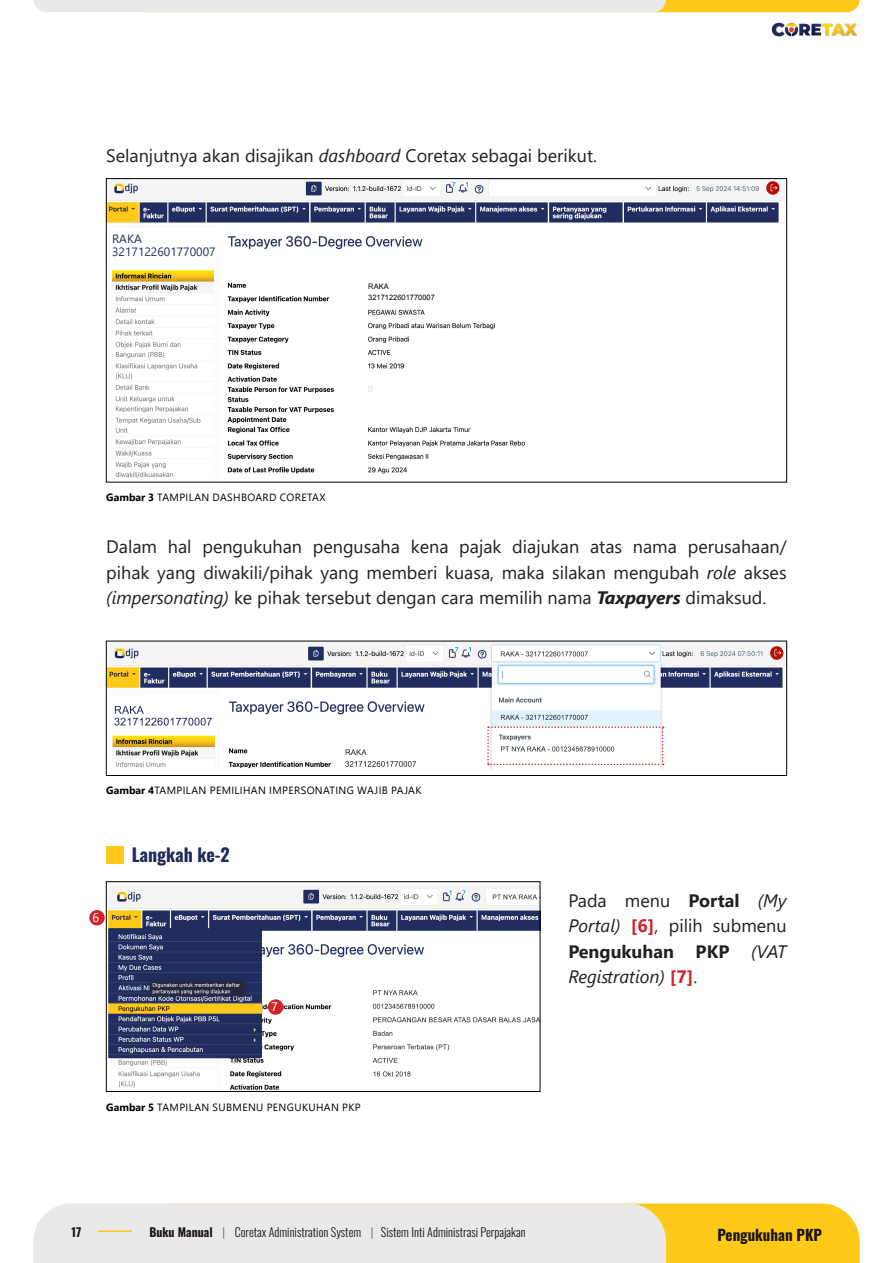
<style>
.page{position:relative;width:893px;height:1263px;background:#fff}
.page>*{position:absolute;margin:0;border:0;box-sizing:border-box;transform-origin:0 0}
.Numbering_Narrow_Mor{font:18px/25.5px "Segoe UI";color:#231f20;text-align:justify}
.Numbering_Narrow_Mor-2{font:italic 18px/25.5px "Segoe UI";color:#231f20;text-align:justify}
.H2_Sub_Judul{font:700 18px "Oswald";color:#202b5d}
.t1{font:700 15px "Oswald";color:#1b1513}
.Numbering_Narrow_Mor-3{font:12.45px "Segoe UI";color:#fff}
.t2{font:300 12px "Oswald";color:#1b1513}
.Bullet_Icon_Lv_1{font:12px "Segoe UI";color:#1f2c5b}
.t3{font:700 12px "Oswald";color:#1b1513}
.Keterangan_Tabel_Gam{font:10.5px "Segoe UI";letter-spacing:.035em;color:#000}
.Bullet_Icon_Lv_1-2{font:7.5px "Arial";color:#000}
.s1{font-style:italic}
.s2{font-weight:700}
.s3{font-weight:700;font-style:italic}
.s4{font-style:normal}
.s5{font-weight:700;font-style:normal}
.s6{font-weight:700;font-style:normal;color:#d1232a}
.s7{color:#586187}
</style>
<div class="page">
<img style="left:108px;top:888px;width:430px;height:201px">
<div style="left:106px;top:881px;width:434px;height:210px;border:1px solid #000"></div>
<img style="left:108px;top:180px;width:677px;height:299px">
<div style="left:106px;top:846px;width:17px;height:17px;background:#fec918"></div>
<img style="left:108px;top:644px;width:677px;height:126px">
<div style="left:106px;top:641px;width:681px;height:135px;border:1px solid #000"></div>
<svg style="left:487px;top:726px;width:177px;height:39px"></svg>
<div style="left:89px;top:910px;width:16px;height:15px;background:#d1232a;border-radius:50%"></div>
<div style="left:268px;top:999px;width:15px;height:16px;background:#d1232a;border-radius:50%"></div>
<svg style="left:33px;top:1203px;width:827px;height:60px"></svg>
<hr style="left:98px;top:1230px;width:34px;height:2px;background:#fec91b">
<svg style="left:33px;top:0;width:827px;height:12px"></svg>
<img style="left:771px;top:22px;width:86px;height:15px">
<p class="Numbering_Narrow_Mor" style="left:106px;top:141px;width:492px">Selanjutnya akan disajikan <span class="s1">dashboard</span> Coretax sebagai berikut.</p>
<p class="Bullet_Icon_Lv_1" style="left:112px;top:227px;width:31px">RAKA</p>
<p class="Bullet_Icon_Lv_1" style="left:112px;top:240px;width:105px">3217122601770007</p>
<p class="Bullet_Icon_Lv_1-2" style="left:368px;top:281px;width:22px">RAKA</p>
<p class="Bullet_Icon_Lv_1-2" style="left:368px;top:293px;width:68px">3217122601770007</p>
<p class="Keterangan_Tabel_Gam" style="left:106px;top:487px;width:221px"><span class="s2">Gambar 3</span> TAMPILAN DASHBOARD CORETAX</p>
<p class="Numbering_Narrow_Mor" style="left:106px;top:532px;width:682px">Dalam hal pengukuhan pengusaha kena pajak diajukan atas nama perusahaan/ pihak yang diwakili/pihak yang memberi kuasa, maka silakan mengubah <span class="s1">role</span> akses <span class="s1">(impersonating)</span> ke pihak tersebut dengan cara memilih nama <span class="s3">Taxpayers</span> dimaksud.</p>
<p class="Keterangan_Tabel_Gam" style="left:106px;top:781px;width:317px"><span class="s2">Gambar 4</span>TAMPILAN PEMILIHAN IMPERSONATING WAJIB PAJAK</p>
<p class="Numbering_Narrow_Mor-3" style="left:92px;top:905px;width:8px">6</p>
<p class="H2_Sub_Judul" style="left:132px;top:845px;width:100px">Langkah ke-2</p>
<p class="Numbering_Narrow_Mor-3" style="left:271px;top:995px;width:8px">7</p>
<p class="Keterangan_Tabel_Gam" style="left:106px;top:1097px;width:256px"><span class="s2">Gambar 5</span> TAMPILAN SUBMENU PENGUKUHAN PKP</p>
<p class="Numbering_Narrow_Mor-2" style="left:568px;top:885px;width:220px"><span class="s4">Pada menu</span> <span class="s5">Portal</span> (My Portal) <span class="s6">[6]</span><span class="s4">, pilih submenu </span><span class="s5">Pengukuhan PKP</span> (VAT Registration) <span class="s6">[7]</span><span class="s4">.</span></p>
<p class="t3" style="left:72px;top:1226px;width:11px">17</p>
<p class="t2" style="left:149px;top:1221px;width:378px"><span class="s2">Buku Manual</span> <span class="s7">|</span> Coretax Administration System <span class="s7">|</span> Sistem Inti Administrasi Perpajakan</p>
<p class="t1" style="left:717px;top:1226px;width:106px">Pengukuhan PKP</p>
</div>
